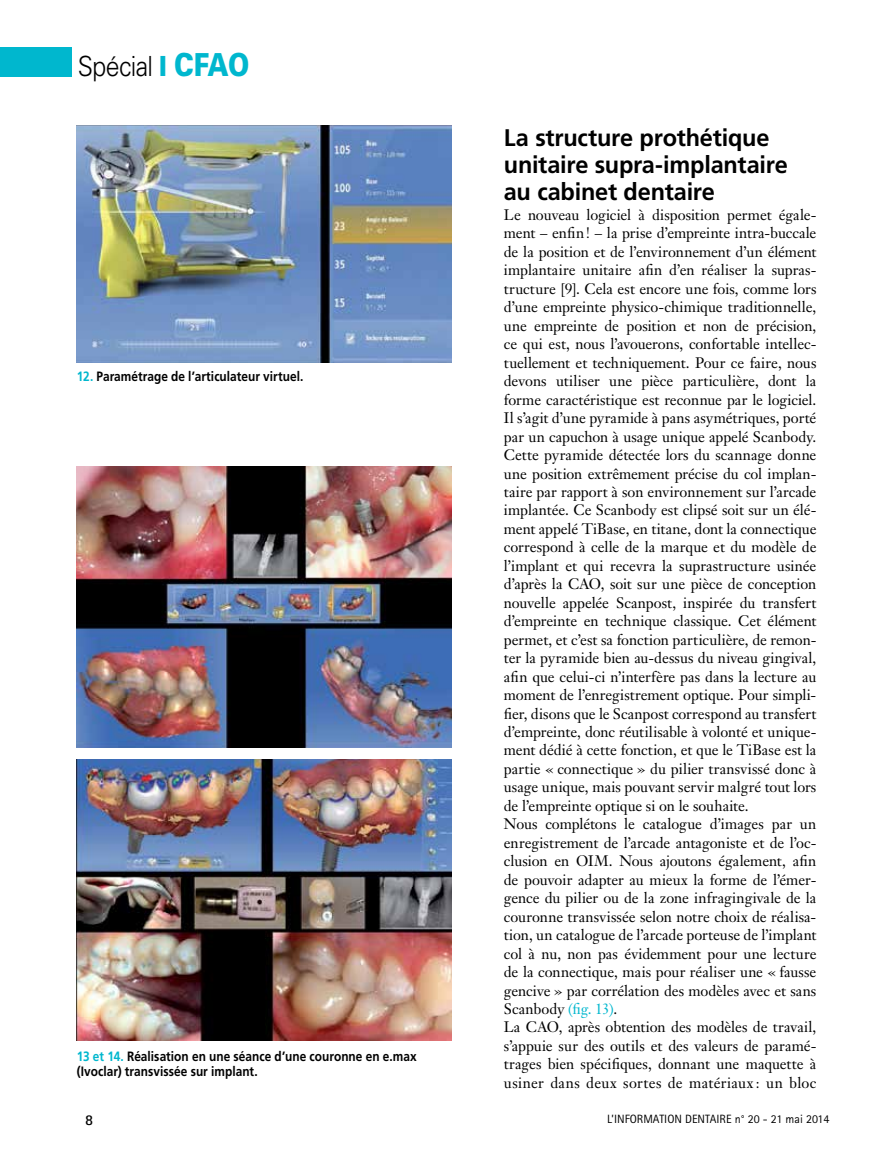
<style>
.page{position:relative;width:893px;height:1149px;background:#fff}
.page>*{position:absolute;margin:0;border:0;box-sizing:border-box;transform-origin:0 0}
.t1{font:300 27.75px "Univers";letter-spacing:-.03em;color:#000;scale:.9 1}
.t2{font:700 24px/27px "Frutiger";letter-spacing:-.01em;color:#000}
.t3{font:15px/18.5px "Janson Text";color:#000}
.t4{font:700 15px "Rotis Sans Serif";color:#000}
.t5{font:700 13.5px/15px "Frutiger";letter-spacing:.005em;color:#000;scale:.88 1}
.t6{font:12px "Rotis Sans Serif";color:#000}
.s1{font-weight:900;color:#00b7ce}
.s2{font-weight:900;font-size:31.65px;color:#00b7ce}
.s3{color:#00b7ce}
</style>
<div class="page">
<div style="left:0;top:47px;width:72px;height:30px;background:#00b7ce"></div>
<img style="left:77px;top:466px;width:374px;height:281px">
<img style="left:77px;top:759px;width:374px;height:281px">
<img style="left:77px;top:125px;width:374px;height:237px">
<h1 class="t1" style="left:78px;top:50px;width:192px">Spécial <span class="s1">l</span> <span class="s2">CFAO</span></h1>
<p class="t5" style="left:77px;top:368px;width:259px"><span class="s3">12.</span> Paramétrage de l’articulateur virtuel.</p>
<p class="t5" style="left:77px;top:1047px;width:388px"><span class="s3">13 et 14.</span> Réalisation en une séance d’une couronne en e.max (Ivoclar) transvissée sur implant.</p>
<h2 class="t2" style="left:504px;top:124px;width:285px">La structure prothétique unitaire supra-implantaire au cabinet dentaire</h2>
<p class="t3" style="left:504px;top:205px;width:314px">Le nouveau logiciel à disposition permet égale&shy;ment – enfin ! – la prise d’empreinte intra-buccale de la position et de l’environnement d’un élément implantaire unitaire afin d’en réaliser la supras&shy;tructure [9]. Cela est encore une fois, comme lors d’une empreinte physico-chimique traditionnelle, une empreinte de position et non de précision, ce qui est, nous l’avouerons, confortable intellec&shy;tuellement et techniquement. Pour ce faire, nous devons utiliser une pièce particulière, dont la forme caractéristique est reconnue par le logiciel.<br>Il s’agit d’une pyramide à pans asymétriques, porté par un capuchon à usage unique appelé Scanbody.<br>Cette pyramide détectée lors du scannage donne une position extrêmement précise du col implan&shy;taire par rapport à son environnement sur l’arcade implantée. Ce Scanbody est clipsé soit sur un élé&shy;ment appelé TiBase, en titane, dont la connectique correspond à celle de la marque et du modèle de l’implant et qui recevra la suprastructure usinée d’après la CAO, soit sur une pièce de conception nouvelle appelée Scanpost, inspirée du transfert d’empreinte en technique classique. Cet élément permet, et c’est sa fonction particulière, de remon&shy;ter la pyramide bien au-dessus du niveau gingival, afin que celui-ci n’interfère pas dans la lecture au moment de l’enregistrement optique. Pour simpli&shy;fier, disons que le Scanpost correspond au transfert d’empreinte, donc réutilisable à volonté et unique&shy;ment dédié à cette fonction, et que le TiBase est la partie « connectique » du pilier transvissé donc à usage unique, mais pouvant servir malgré tout lors de l’empreinte optique si on le souhaite.<br>Nous complétons le catalogue d’images par un enregistrement de l’arcade antagoniste et de l’oc&shy;clusion en OIM. Nous ajoutons également, afin de pouvoir adapter au mieux la forme de l’émer&shy;gence du pilier ou de la zone infragingivale de la couronne transvissée selon notre choix de réalisa&shy;tion, un catalogue de l’arcade porteuse de l’implant col à nu, non pas évidemment pour une lecture de la connectique, mais pour réaliser une « fausse gencive » par corrélation des modèles avec et sans Scanbody <span class="s3">(fig. 13)</span>.<br>La CAO, après obtention des modèles de travail, s’appuie sur des outils et des valeurs de paramé&shy;trages bien spécifiques, donnant une maquette à usiner dans deux sortes de matériaux : un bloc</p>
<p class="t4" style="left:85px;top:1110px;width:10px">8</p>
<p class="t6" style="left:607px;top:1111px;width:224px">L’INFORMATION DENTAIRE n° 20 - 21 mai 2014</p>
</div>
